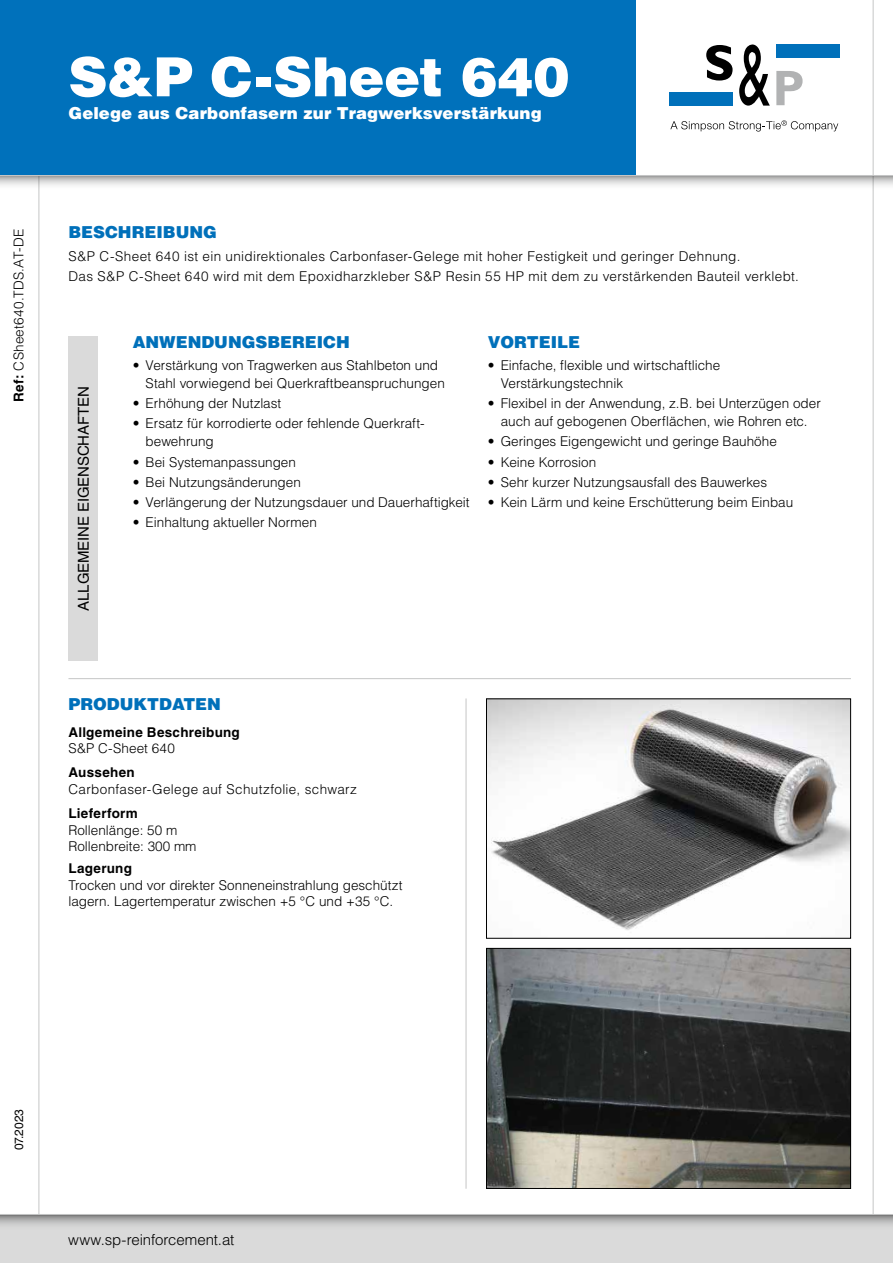
<style>
.page{position:relative;width:893px;height:1263px;background:#fff}
.page>*{position:absolute;margin:0;border:0;box-sizing:border-box;transform-origin:0 0}
.t1{font:900 54px "Helvetica LT Std";color:#fff}
.t2{font:900 16.5px "Helvetica LT Std";color:#0070ba}
.t3{font:900 16.5px "Helvetica LT Std";letter-spacing:.005em;color:#fff}
.t4{font:300 15px "Helvetica LT Std";letter-spacing:-.005em;color:#000}
.t5{font:15px "Helvetica LT Std";letter-spacing:-.01em;color:#000}
.t6{font:300 13.5px/18px "Helvetica LT Std";letter-spacing:.005em;color:#000}
.t7{font:300 13.5px/20.1px "Helvetica LT Std";letter-spacing:.025em;color:#000}
.t8{font:700 13.5px "Helvetica LT Std";letter-spacing:.02em;color:#000}
.t9{font:12px "Helvetica LT Std";color:#000}
.s1{font-weight:700}
</style>
<div class="page">
<hr style="left:39px;top:0;width:1px;height:1263px;background:#c5c6c6">
<hr style="left:873px;top:0;width:1px;height:1239px;background:#c5c6c6">
<div style="left:0;top:0;width:636px;height:175px;background:#0071bb"></div>
<svg style="left:0;top:176px;width:893px;height:14px"></svg>
<hr style="left:0;top:175px;width:893px;height:1px;background:#c5c6c6">
<div style="left:0;top:1214px;width:893px;height:49px;background:#dadada"></div>
<svg style="left:0;top:1215px;width:893px;height:10px;background:#acacac"></svg>
<hr style="left:0;top:1214px;width:893px;height:1px;background:#c5c6c6">
<div style="left:669px;top:92px;width:64px;height:13px;background:#0070ba"></div>
<div style="left:776px;top:44px;width:63px;height:14px;background:#0070ba"></div>
<svg style="left:706px;top:45px;width:27px;height:36px"></svg>
<svg style="left:739px;top:44px;width:31px;height:62px"></svg>
<svg style="left:776px;top:71px;width:27px;height:34px"></svg>
<svg style="left:670px;top:120px;width:168px;height:12px"></svg>
<div style="left:68px;top:336px;width:30px;height:325px;background:#dadada"></div>
<img style="left:488px;top:700px;width:361px;height:230px">
<div style="left:486px;top:698px;width:365px;height:241px;border:1px solid #000"></div>
<img style="left:488px;top:950px;width:361px;height:237px">
<div style="left:486px;top:948px;width:365px;height:241px;border:1px solid #000"></div>
<hr style="left:68px;top:678px;width:783px;height:1px;background:#c5c6c6">
<hr style="left:466px;top:698px;width:1px;height:491px;background:#c5c6c6">
<p class="t7" style="left:9px;top:402px;width:174px;rotate:-90deg"><span class="s1">Ref:</span> CSheet640.TDS.AT-DE</p>
<h1 class="t1" style="left:68px;top:42px;width:502px">S&amp;P C-Sheet 640</h1>
<p class="t3" style="left:68px;top:102px;width:475px">Gelege aus Carbonfasern zur Tragwerksverstärkung</p>
<p class="t2" style="left:68px;top:222px;width:150px">BESCHREIBUNG</p>
<p class="t7" style="left:68px;top:246px;width:732px">S&amp;P C-Sheet 640 ist ein unidirektionales Carbonfaser-Gelege mit hoher Festigkeit und geringer Dehnung.<br>Das S&amp;P C-Sheet 640 wird mit dem Epoxidharzkleber S&amp;P Resin 55 HP mit dem zu verstärkenden Bauteil verklebt.</p>
<p class="t5" style="left:75px;top:611px;width:226px;rotate:-90deg">ALLGEMEINE EIGENSCHAFTEN</p>
<p class="t2" style="left:133px;top:331px;width:219px">ANWENDUNGSBEREICH</p>
<p class="t6" style="left:146px;top:356px;width:301px;text-indent:-13px">• Verstärkung von Tragwerken aus Stahlbeton und<br>Stahl vorwiegend bei Querkraftbeanspruchungen</p>
<p class="t6" style="left:133px;top:394px;width:150px">• Erhöhung der Nutzlast</p>
<p class="t6" style="left:146px;top:415px;width:280px;text-indent:-13px">• Ersatz für korrodierte oder fehlende Querkraft&shy;bewehrung</p>
<p class="t6" style="left:133px;top:453px;width:165px">• Bei Systemanpassungen</p>
<p class="t6" style="left:133px;top:473px;width:170px">• Bei Nutzungsänderungen</p>
<p class="t6" style="left:133px;top:493px;width:338px">• Verlängerung der Nutzungsdauer und Dauerhaftigkeit</p>
<p class="t6" style="left:133px;top:513px;width:186px">• Einhaltung aktueller Normen</p>
<p class="t2" style="left:488px;top:331px;width:94px">VORTEILE</p>
<p class="t6" style="left:501px;top:356px;width:221px;text-indent:-13px">• Einfache, flexible und wirtschaftliche<br>Verstärkungstechnik</p>
<p class="t6" style="left:488px;top:394px;width:335px;text-align:center">• Flexibel in der Anwendung, z.B. bei Unterzügen oder auch auf gebogenen Oberflächen, wie Rohren etc.</p>
<p class="t6" style="left:488px;top:433px;width:291px">• Geringes Eigengewicht und geringe Bauhöhe</p>
<p class="t6" style="left:488px;top:453px;width:110px">• Keine Korrosion</p>
<p class="t6" style="left:488px;top:473px;width:281px">• Sehr kurzer Nutzungsausfall des Bauwerkes</p>
<p class="t6" style="left:488px;top:493px;width:307px">• Kein Lärm und keine Erschütterung beim Einbau</p>
<p class="t2" style="left:68px;top:694px;width:154px">PRODUKTDATEN</p>
<p class="t8" style="left:68px;top:724px;width:173px">Allgemeine Beschreibung</p>
<p class="t6" style="left:68px;top:739px;width:108px">S&amp;P C-Sheet 640</p>
<p class="t8" style="left:68px;top:764px;width:68px">Aussehen</p>
<p class="t7" style="left:68px;top:779px;width:290px">Carbonfaser-Gelege auf Schutzfolie, schwarz</p>
<p class="t8" style="left:68px;top:805px;width:71px">Lieferform</p>
<p class="t6" style="left:68px;top:821px;width:130px;line-height:16.5px">Rollenlänge: 50 m<br>Rollenbreite: 300 mm</p>
<p class="t8" style="left:68px;top:860px;width:65px">Lagerung</p>
<p class="t6" style="left:68px;top:877px;width:336px;line-height:16.5px">Trocken und vor direkter Sonneneinstrahlung geschützt lagern. Lagertemperatur zwischen +5 °C und +35 °C.</p>
<p class="t9" style="left:12px;top:1150px;width:43px;rotate:-90deg">07.2023</p>
<p class="t4" style="left:68px;top:1230px;width:168px">www.sp-reinforcement.at</p>
</div>
